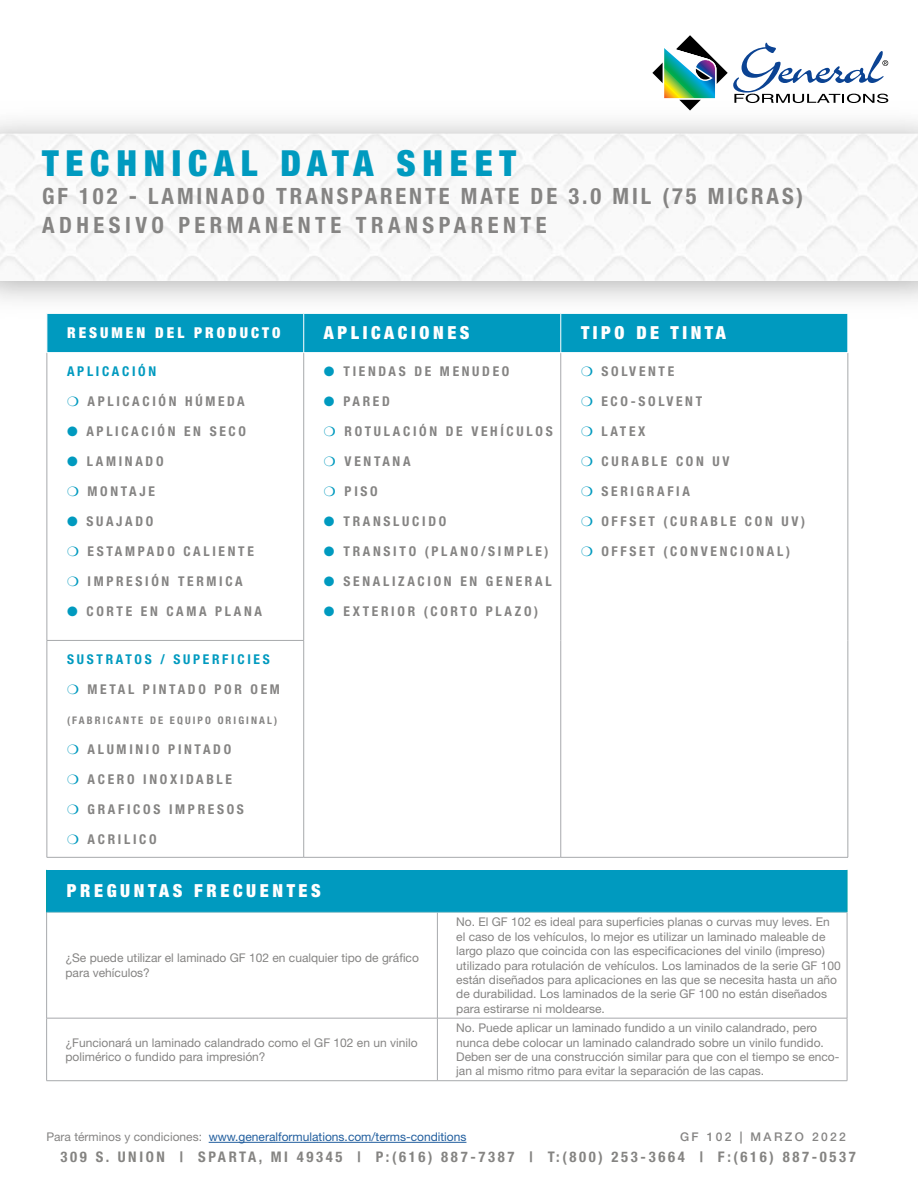
<style>
.page{position:relative;width:918px;height:1188px;background:#fff}
.page>*{position:absolute;margin:0;border:0;box-sizing:border-box;transform-origin:0 0}
.t1{font:900 condensed 36px "Helvetica Neue LT Std";letter-spacing:.19em;color:#009abf}
.t2{font:700 condensed 22.5px/28.5px "Helvetica Neue LT Std";letter-spacing:.13em;color:#858483}
.t3{font:900 condensed 18px "Helvetica Neue LT Std";letter-spacing:.2em;color:#fff}
.t4{font:900 condensed 15px "Helvetica Neue LT Std";letter-spacing:.2em;color:#fff}
.t5{font:700 condensed 14.7px "Helvetica Neue LT Std";letter-spacing:.18em;color:#858482}
.t6{font:700 condensed 13.5px "Helvetica Neue LT Std";letter-spacing:.2em;color:#858483}
.t7{font:700 condensed 13.5px "Helvetica Neue LT Std";letter-spacing:.2em;color:#009abf}
.t8{font:12px/14.4px "Helvetica Neue LT Std";color:#858483}
.t9{font:12px "Helvetica Neue LT Std";color:#215e9e}
.t10{font:500 12px "Helvetica Neue LT Std";letter-spacing:.2em;color:#858483}
.t11{font:700 condensed 10.5px "Helvetica Neue LT Std";letter-spacing:.2em;color:#858483}
.s1{color:#009abf}
.s2{color:#858483}
</style>
<div class="page">
<svg style="left:652px;top:35px;width:236px;height:76px"></svg>
<hr style="left:209px;top:1142px;width:257px;height:1px;background:#215e9e">
<div style="left:47px;top:870px;width:800px;height:42px;background:#009abf"></div>
<hr style="left:437px;top:913px;width:1px;height:105px;background:#a7a9ac">
<hr style="left:46px;top:1018px;width:391px;height:1px;background:#a7a9ac">
<hr style="left:437px;top:1018px;width:410px;height:1px;background:#a7a9ac">
<hr style="left:437px;top:1018px;width:1px;height:63px;background:#a7a9ac">
<hr style="left:46px;top:1080px;width:391px;height:1px;background:#a7a9ac">
<hr style="left:437px;top:1080px;width:410px;height:1px;background:#a7a9ac">
<hr style="left:46px;top:870px;width:1px;height:42px;background:#009ea6">
<hr style="left:847px;top:870px;width:1px;height:42px;background:#009ea6">
<hr style="left:46px;top:912px;width:391px;height:1px;background:#accfd4">
<hr style="left:437px;top:912px;width:410px;height:1px;background:#accfd4">
<hr style="left:46px;top:913px;width:1px;height:105px;background:#a7a9ac">
<hr style="left:847px;top:913px;width:1px;height:105px;background:#a7a9ac">
<hr style="left:46px;top:1018px;width:1px;height:63px;background:#a7a9ac">
<hr style="left:847px;top:1018px;width:1px;height:63px;background:#a7a9ac">
<div style="left:48px;top:314px;width:800px;height:38px;background:#009abf"></div>
<hr style="left:47px;top:353px;width:1px;height:287px;background:#a7a9ac">
<hr style="left:303px;top:353px;width:1px;height:287px;background:#a7a9ac">
<hr style="left:561px;top:353px;width:1px;height:287px;background:#a7a9ac">
<hr style="left:848px;top:353px;width:1px;height:287px;background:#a7a9ac">
<hr style="left:47px;top:640px;width:257px;height:1px;background:#a7a9ac">
<hr style="left:47px;top:641px;width:1px;height:216px;background:#a7a9ac">
<hr style="left:303px;top:641px;width:1px;height:216px;background:#a7a9ac">
<hr style="left:561px;top:640px;width:1px;height:217px;background:#a7a9ac">
<hr style="left:848px;top:640px;width:1px;height:217px;background:#a7a9ac">
<hr style="left:47px;top:857px;width:257px;height:1px;background:#a7a9ac">
<hr style="left:304px;top:857px;width:257px;height:1px;background:#a7a9ac">
<hr style="left:561px;top:857px;width:287px;height:1px;background:#a7a9ac">
<hr style="left:303px;top:314px;width:1px;height:38px;background:#fff">
<hr style="left:561px;top:314px;width:1px;height:38px;background:#fff">
<h1 class="t1" style="left:42px;top:141px;width:475px">TECHNICAL DATA SHEET</h1>
<h2 class="t2" style="left:42px;top:182px;width:763px">GF 102 - LAMINADO TRANSPARENTE MATE DE 3.0 MIL (75 MICRAS)<br>ADHESIVO PERMANENTE TRANSPARENTE</h2>
<p class="t4" style="left:67px;top:324px;width:215px">RESUMEN DEL PRODUCTO</p>
<h3 class="t3" style="left:324px;top:322px;width:147px">APLICACIONES</h3>
<h3 class="t3" style="left:581px;top:322px;width:146px">TIPO DE TINTA</h3>
<p class="t7" style="left:67px;top:363px;width:91px">APLICACIÓN</p>
<p class="t6" style="left:67px;top:393px;width:179px"><span class="s1">❍</span> APLICACIÓN HÚMEDA</p>
<p class="t6" style="left:67px;top:423px;width:180px"><span class="s1">●</span> APLICACIÓN EN SECO</p>
<p class="t6" style="left:67px;top:453px;width:98px"><span class="s1">●</span> LAMINADO</p>
<p class="t6" style="left:67px;top:483px;width:89px"><span class="s1">❍</span> MONTAJE</p>
<p class="t6" style="left:67px;top:513px;width:88px"><span class="s1">●</span> SUAJADO</p>
<p class="t6" style="left:67px;top:543px;width:188px"><span class="s1">❍</span> ESTAMPADO CALIENTE</p>
<p class="t6" style="left:67px;top:573px;width:177px"><span class="s1">❍</span> IMPRESIÓN TERMICA</p>
<p class="t6" style="left:67px;top:603px;width:196px"><span class="s1">●</span> CORTE EN CAMA PLANA</p>
<p class="t6" style="left:581px;top:363px;width:95px"><span class="s1">❍</span> SOLVENTE</p>
<p class="t6" style="left:581px;top:393px;width:123px"><span class="s1">❍</span> ECO-SOLVENT</p>
<p class="t6" style="left:581px;top:423px;width:66px"><span class="s1">❍</span> LATEX</p>
<p class="t6" style="left:581px;top:453px;width:150px"><span class="s1">❍</span> CURABLE CON UV</p>
<p class="t6" style="left:581px;top:483px;width:110px"><span class="s1">❍</span> SERIGRAFIA</p>
<p class="t6" style="left:581px;top:513px;width:226px"><span class="s1">❍</span> OFFSET (CURABLE CON UV)</p>
<p class="t6" style="left:581px;top:543px;width:211px"><span class="s1">❍</span> OFFSET (CONVENCIONAL)</p>
<p class="t6" style="left:324px;top:363px;width:187px"><span class="s1">●</span> TIENDAS DE MENUDEO</p>
<p class="t6" style="left:324px;top:393px;width:67px"><span class="s1">●</span> PARED</p>
<p class="t6" style="left:324px;top:423px;width:230px"><span class="s1">❍</span> ROTULACIÓN DE VEHÍCULOS</p>
<p class="t6" style="left:324px;top:453px;width:88px"><span class="s1">❍</span> VENTANA</p>
<p class="t6" style="left:324px;top:483px;width:55px"><span class="s1">❍</span> PISO</p>
<p class="t6" style="left:324px;top:513px;width:124px"><span class="s1">●</span> TRANSLUCIDO</p>
<p class="t6" style="left:324px;top:543px;width:226px"><span class="s1">●</span> TRANSITO (PLANO/SIMPLE)</p>
<p class="t6" style="left:324px;top:573px;width:229px"><span class="s1">●</span> SENALIZACION EN GENERAL</p>
<p class="t6" style="left:324px;top:603px;width:216px"><span class="s1">●</span> EXTERIOR (CORTO PLAZO)</p>
<p class="t7" style="left:67px;top:651px;width:204px">SUSTRATOS / SUPERFICIES</p>
<p class="t6" style="left:67px;top:681px;width:214px"><span class="s1">❍</span> METAL PINTADO POR OEM</p>
<p class="t11" style="left:67px;top:713px;width:212px">(FABRICANTE DE EQUIPO ORIGINAL)</p>
<p class="t6" style="left:67px;top:741px;width:166px"><span class="s1">❍</span> ALUMINIO PINTADO</p>
<p class="t6" style="left:67px;top:771px;width:166px"><span class="s1">❍</span> ACERO INOXIDABLE</p>
<p class="t6" style="left:67px;top:801px;width:178px"><span class="s1">❍</span> GRAFICOS IMPRESOS</p>
<p class="t6" style="left:67px;top:831px;width:91px"><span class="s1">❍</span> ACRILICO</p>
<h3 class="t3" style="left:67px;top:880px;width:256px">PREGUNTAS FRECUENTES</h3>
<p class="t8" style="left:66px;top:951px;width:355px">¿Se puede utilizar el laminado GF 102 en cualquier tipo de gráfico para vehículos?</p>
<p class="t8" style="left:66px;top:1035px;width:354px">¿Funcionará un laminado calandrado como el GF 102 en un vinilo polimérico o fundido para impresión?</p>
<p class="t8" style="left:456px;top:915px;width:386px">No. El GF 102 es ideal para superficies planas o curvas muy leves. En el caso de los vehículos, lo mejor es utilizar un laminado maleable de largo plazo que coincida con las especificaciones del vinilo (impreso) utilizado para rotulación de vehículos. Los laminados de la serie GF 100 están diseñados para aplicaciones en las que se necesita hasta un año de durabilidad. Los laminados de la serie GF 100 no están diseñados para estirarse ni moldearse.</p>
<p class="t8" style="left:456px;top:1020px;width:385px">No. Puede aplicar un laminado fundido a un vinilo calandrado, pero nunca debe colocar un laminado calandrado sobre un vinilo fundido.<br>Deben ser de una construcción similar para que con el tiempo se enco&shy;jan al mismo ritmo para evitar la separación de las capas.</p>
<p class="t9" style="left:46px;top:1130px;width:422px"><span class="s2">Para términos y condiciones:</span> www.generalformulations.com/terms-conditions</p>
<p class="t10" style="left:680px;top:1129px;width:167px">GF 102 | MARZO 2022</p>
<p class="t5" style="left:61px;top:1148px;width:797px">309 S. UNION | SPARTA, MI 49345 | P:(616) 887-7387 | T:(800) 253-3664 | F:(616) 887-0537</p>
</div>
